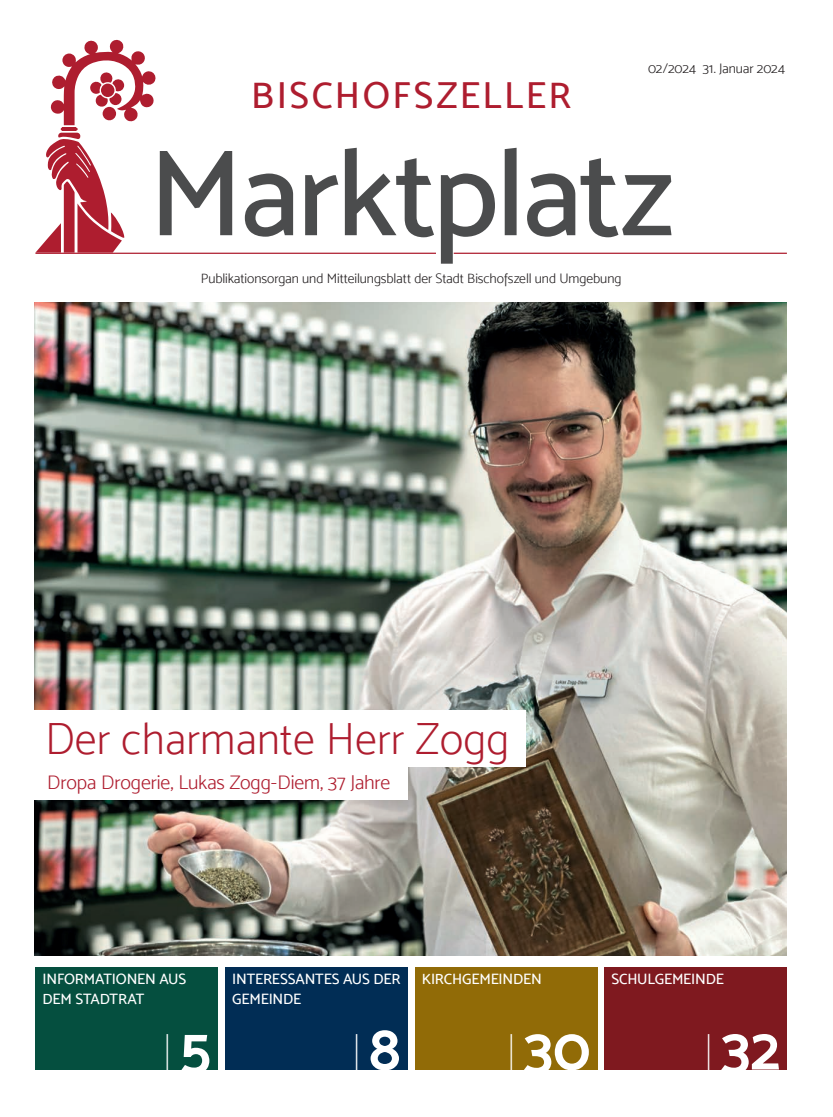
<style>
.page{position:relative;width:833px;height:1117px;background:#fff}
.page>*{position:absolute;margin:0;border:0;box-sizing:border-box;transform-origin:0 0}
.t1{font:123.75px "Mosk Medium 500";letter-spacing:-.025em;color:#4b4c4d}
.t2{font:61.25px "Mosk Bold 700";color:#fff}
.t3{font:52.25px "Mosk Thin 100";color:#fff;scale:.5 1}
.t4{font:45px "Mosk Extra Light 200";color:#ae1d2f}
.t5{font:37.5px "Mosk Medium 500";letter-spacing:.065em;color:#ae1d2f}
.t6{font:20px "Mosk Light 300";letter-spacing:-.01em;color:#ae1d2f}
.t7{font:15px/20px "Mosk Medium 500";letter-spacing:-.015em;color:#fff}
.t8{font:13.75px "Mosk Light 300";letter-spacing:-.005em;color:#231f20}
.s1{font-family:"Mosk Bold 700";font-size:61.25px}
.s2{font-family:"Mosk Thin 100";font-size:52.25px}
</style>
<div class="page">
<hr style="left:454px;top:252px;width:333px;height:2px;background:#ae1d2f">
<hr style="left:35px;top:252px;width:401px;height:2px;background:#ae1d2f">
<svg style="left:36px;top:40px;width:119px;height:212px"></svg>
<div style="left:35px;top:966px;width:183px;height:103px;background:#054f3f"></div>
<div style="left:604px;top:966px;width:183px;height:103px;background:#7f191f"></div>
<div style="left:225px;top:966px;width:182px;height:103px;background:#012d55"></div>
<div style="left:415px;top:966px;width:182px;height:103px;background:#916b07"></div>
<img style="left:35px;top:302px;width:751px;height:653px">
<div style="left:34px;top:710px;width:491px;height:57px;background:#fff"></div>
<div style="left:34px;top:762px;width:373px;height:37px;background:#fff"></div>
<h3 class="t5" style="left:251px;top:73px;width:321px">BISCHOFSZELLER</h3>
<p class="t8" style="left:648px;top:60px;width:139px">02/2024 31. Januar 2024</p>
<h1 class="t1" style="left:149px;top:120px;width:526px">Marktplatz</h1>
<p class="t8" style="left:201px;top:271px;width:422px">Publikationsorgan und Mitteilungsblatt der Stadt Bischofszell und Umgebung</p>
<h3 class="t4" style="left:45px;top:713px;width:466px">Der charmante Herr Zogg</h3>
<h3 class="t6" style="left:47px;top:771px;width:344px">Dropa Drogerie, Lukas Zogg-Diem, 37 Jahre</h3>
<p class="t7" style="left:43px;top:968px;width:145px">INFORMATIONEN AUS<br>DEM STADTRAT</p>
<p class="t7" style="left:232px;top:968px;width:170px">INTERESSANTES AUS DER</p>
<p class="t7" style="left:611px;top:968px;width:114px">SCHULGEMEINDE</p>
<p class="t7" style="left:422px;top:968px;width:121px">KIRCHGEMEINDEN</p>
<p class="t7" style="left:232px;top:988px;width:71px">GEMEINDE</p>
<h3 class="t3" style="left:164px;top:1021px;width:95px">I <span class="s1">5</span></h3>
<h3 class="t3" style="left:353px;top:1021px;width:95px">I <span class="s1">8</span></h3>
<h2 class="t2" style="left:508px;top:1011px;width:84px"><span class="s2">I</span> 30</h2>
<h2 class="t2" style="left:705px;top:1011px;width:76px"><span class="s2">I</span> 32</h2>
</div>
